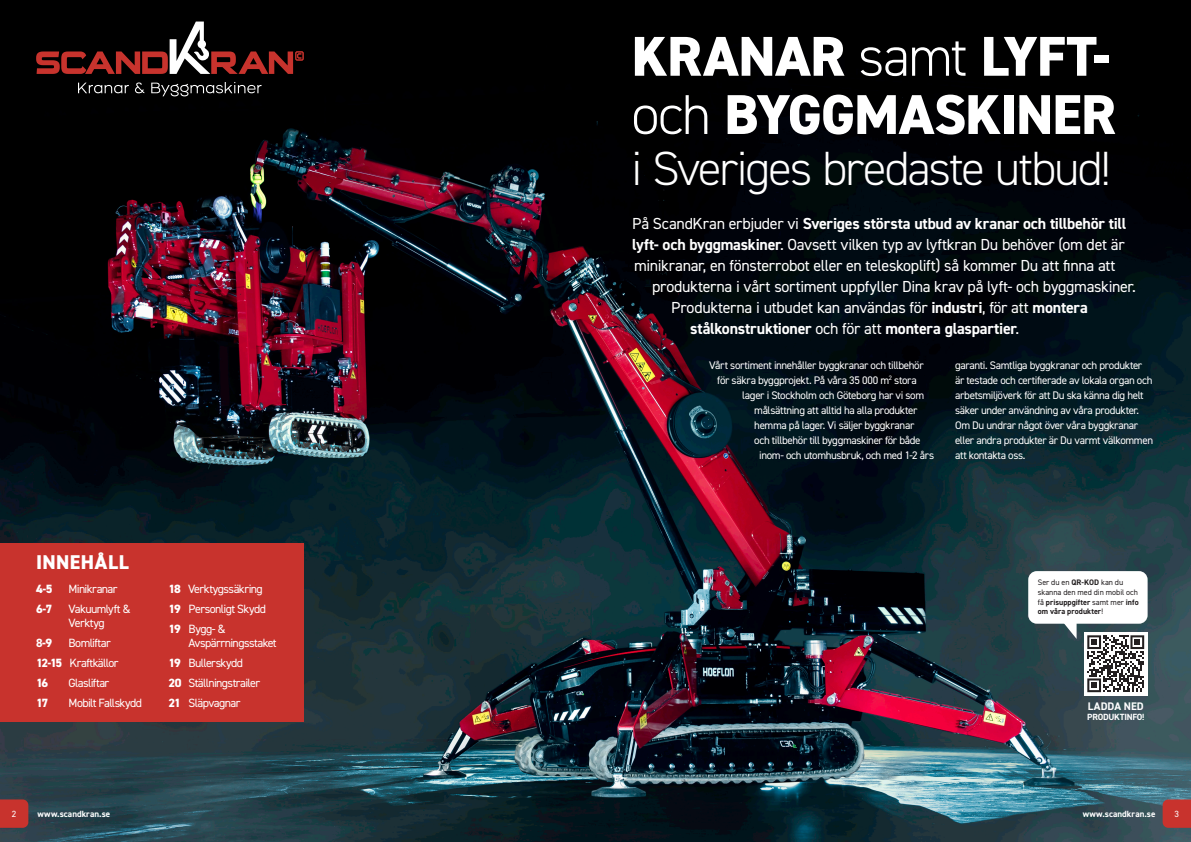
<style>
.page{position:relative;width:1191px;height:842px;background:#fff}
.page>*{position:absolute;margin:0;border:0;box-sizing:border-box;transform-origin:0 0}
.t1{font:800 56.2px/58.2px "DIN2014";letter-spacing:-.015em;color:#fff}
.t2{font:300 48.1px "DIN2014";letter-spacing:-.04em;color:#fff}
.Bröd_-_Negativt{font:800 20px "DIN2014";letter-spacing:.025em;color:#fff}
.t3{font:16px "DIN2014";letter-spacing:-.02em;color:#fff}
.t4{font:700 16px "DIN2014";letter-spacing:-.015em;color:#fff}
.Bröd_-_Negativt-2{font:12px/14.4px "DIN2014";letter-spacing:-.05em;color:#fff}
.Bröd_-_Negativt-3{font:800 12px "DIN2014";color:#fff}
.t5{font:11px/15px "DIN2014";letter-spacing:-.035em;color:#fff}
.t6{font:700 11px "DIN2014";letter-spacing:.005em;color:#fff}
.Bröd_-_Negativt-4{font:700 9px "DIN2014";color:#fff}
.Bröd_-_Negativt-5{font:700 9px "DIN2014";letter-spacing:-.03em;color:#fff}
.Bröd_-_Negativt-6{font:9px "DIN2014";color:#fff}
.t7{font:8px/9.6px "DIN2014";letter-spacing:-.005em;color:#231f20}
.s1{font-weight:300}
.s2{font-weight:400}
.s3{font-weight:700}
.s4{font-weight:800}
</style>
<div class="page">
<img style="left:0;top:0;width:1191px;height:842px">
<div style="left:0;top:543px;width:304px;height:178px;background:#c8332d"></div>
<svg style="left:0;top:799px;width:28px;height:29px"></svg>
<svg style="left:1162px;top:799px;width:29px;height:29px"></svg>
<svg style="left:36px;top:22px;width:268px;height:52px"></svg>
<svg style="left:78px;top:83px;width:51px;height:10px"></svg>
<svg style="left:135px;top:83px;width:9px;height:10px"></svg>
<svg style="left:151px;top:82px;width:110px;height:14px"></svg>
<div style="left:1028px;top:571px;width:119px;height:53px;background:#fff;border-radius:9px"></div>
<div style="left:1084px;top:632px;width:63px;height:64px;background:#fff"></div>
<svg style="left:1087px;top:635px;width:57px;height:57px"></svg>
<svg style="left:1061px;top:623px;width:15px;height:16px"></svg>
<p class="t1" style="left:631px;top:27px;width:486px">KRANAR <span class="s1">samt</span> LYFT&shy;<span class="s1">och</span> BYGGMASKINER</p>
<p class="t2" style="left:631px;top:139px;width:481px">i Sveriges bredaste utbud!</p>
<p class="t4" style="left:632px;top:213px;width:495px"><span class="s2">På ScandKran erbjuder vi</span> Sveriges största utbud av kranar och tillbehör till</p>
<p class="t3" style="left:632px;top:234px;width:494px"><span class="s3">lyft- och byggmaskiner</span>. Oavsett vilken typ av lyftkran Du behöver (om det är</p>
<p class="t3" style="left:634px;top:255px;width:483px">minikranar, en fönsterrobot eller en teleskoplift) så kommer Du att finna att</p>
<p class="t3" style="left:652px;top:276px;width:485px">produkterna i vårt sortiment uppfyller Dina krav på lyft- och byggmaskiner.</p>
<p class="t3" style="left:671px;top:297px;width:418px">Produkterna i utbudet kan användas för <span class="s3">industri</span>, för att <span class="s3">montera</span></p>
<p class="t4" style="left:690px;top:318px;width:330px">stålkonstruktioner <span class="s2">och för att</span> montera glaspartier<span class="s2">.</span></p>
<p class="t5" style="left:955px;top:357px;width:200px">garanti. Samtliga byggkranar och produkter är testade och certifierade av lokala organ och arbetsmiljöverk för att Du ska känna dig helt säker under användning av våra produkter.<br>Om Du undrar något över våra byggkranar eller andra produkter är Du varmt välkommen att kontakta oss.</p>
<p class="t5" style="left:709px;top:357px;width:216px">Vårt sortiment innehåller byggkranar och tillbehör</p>
<p class="t5" style="left:717px;top:372px;width:201px">för säkra byggprojekt. På våra 35 000 m<sup>2</sup> stora</p>
<p class="t5" style="left:742px;top:387px;width:183px">lager i Stockholm och Göteborg har vi som</p>
<p class="t5" style="left:754px;top:402px;width:165px">målsättning att alltid ha alla produkter</p>
<p class="t5" style="left:754px;top:417px;width:162px">hemma på lager. Vi säljer byggkranar</p>
<p class="t5" style="left:754px;top:432px;width:168px">och tillbehör till byggmaskiner för både</p>
<p class="t5" style="left:759px;top:447px;width:176px">inom- och utomhusbruk, och med 1-2 års</p>
<p class="Bröd_-_Negativt" style="left:36px;top:549px;width:94px">INNEHÅLL</p>
<p class="Bröd_-_Negativt-3" style="left:36px;top:580px;width:18px">4-5</p>
<p class="Bröd_-_Negativt-2" style="left:69px;top:581px;width:51px">Minikranar</p>
<p class="Bröd_-_Negativt-3" style="left:36px;top:600px;width:18px">6-7</p>
<p class="Bröd_-_Negativt-2" style="left:69px;top:601px;width:63px">Vakuumlyft &amp;<br>Verktyg</p>
<p class="Bröd_-_Negativt-3" style="left:36px;top:635px;width:18px"><span class="s3">8</span>-9</p>
<p class="Bröd_-_Negativt-2" style="left:69px;top:635px;width:44px">Bomliftar</p>
<p class="Bröd_-_Negativt-2" style="left:36px;top:655px;width:84px"><span class="s4">12-15</span> Kraftkällor</p>
<p class="Bröd_-_Negativt-3" style="left:36px;top:675px;width:14px">16</p>
<p class="Bröd_-_Negativt-2" style="left:69px;top:676px;width:42px">Glasliftar</p>
<p class="Bröd_-_Negativt-3" style="left:36px;top:695px;width:14px">17</p>
<p class="Bröd_-_Negativt-2" style="left:69px;top:696px;width:75px">Mobilt Fallskydd</p>
<p class="t7" style="left:1037px;top:578px;width:102px">Ser du en <span class="s3">QR-KOD</span> kan du skanna den med din mobil och få <span class="s3">prisuppgifter</span> samt mer <span class="s3">info om våra produkter</span>!</p>
<p class="Bröd_-_Negativt-2" style="left:169px;top:581px;width:96px"><span class="s4">18</span> Verktygssäkring</p>
<p class="Bröd_-_Negativt-2" style="left:169px;top:601px;width:99px"><span class="s4">19</span> Personligt Skydd</p>
<p class="Bröd_-_Negativt-2" style="left:189px;top:621px;width:90px;text-indent:-20px"><span class="s4">19</span> Bygg- &amp;<br>Avspärrningsstaket</p>
<p class="Bröd_-_Negativt-2" style="left:169px;top:655px;width:76px"><span class="s4">19</span> Bullerskydd</p>
<p class="Bröd_-_Negativt-2" style="left:169px;top:676px;width:93px"><span class="s4">20</span> Ställningstrailer</p>
<p class="Bröd_-_Negativt-2" style="left:169px;top:696px;width:74px"><span class="s4">21</span> Släpvagnar</p>
<p class="t6" style="left:1087px;top:698px;width:58px">LADDA NED</p>
<p class="Bröd_-_Negativt-5" style="left:1087px;top:711px;width:59px">PRODUKTINFO!</p>
<p class="Bröd_-_Negativt-6" style="left:12px;top:808px;width:6px">2</p>
<p class="Bröd_-_Negativt-4" style="left:38px;top:808px;width:74px">www.scandkran.se</p>
<p class="Bröd_-_Negativt-4" style="left:1082px;top:808px;width:74px">www.scandkran.se</p>
<p class="Bröd_-_Negativt-6" style="left:1174px;top:808px;width:6px">3</p>
</div>
